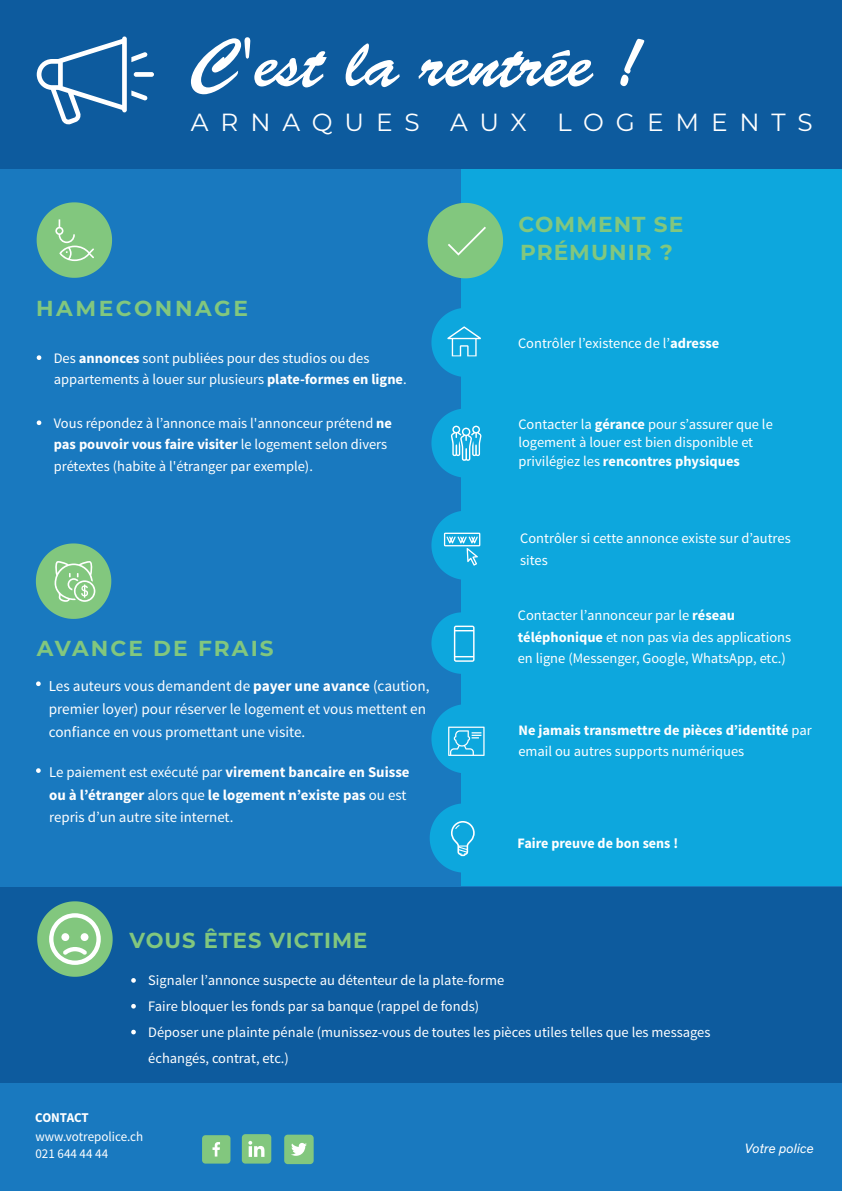
<style>
.page{position:relative;width:842px;height:1191px;background:#1979bf}
.page>*{position:absolute;margin:0;border:0;box-sizing:border-box;transform-origin:0 0}
.t1{font:67.6px "Brush Script Std";color:#fff}
.t2{font:24.8px "Montserrat";letter-spacing:.48em;color:#fff}
.t3{font:700 21.7px/27.3px "Montserrat";letter-spacing:.05em;color:#82c77e}
.t4{font:700 21.7px "Montserrat";letter-spacing:.095em;color:#82c77e}
.t5{font:700 21.7px "Montserrat";letter-spacing:.12em;color:#82c77e}
.t6{font:15.2px/22.8px "Source Sans Pro";color:#fff}
.t7{font:14.9px/22.3px "Source Sans Pro";color:#fff}
.t8{font:14.5px/21.7px "Source Sans Pro";color:#fff}
.t9{font:700 14.5px/21.7px "Source Sans Pro";color:#fff}
.t10{font:italic 13.8px "Theinhardt";letter-spacing:.01em;color:#fff}
.t11{font:13.4px/17.6px "Source Sans Pro";color:#fff}
.t12{font:700 13.4px "Source Sans Pro";letter-spacing:-.01em;color:#fff}
.s1{font-weight:700}
.s2{font-weight:400}
</style>
<div class="page">
<div style="left:461px;top:0;width:381px;height:885px;background:#0da7dd"></div>
<div style="left:0;top:0;width:842px;height:169px;background:#0d5b9e"></div>
<svg style="left:37px;top:355px;width:4px;height:5px"></svg>
<svg style="left:37px;top:420px;width:4px;height:5px"></svg>
<svg style="left:36px;top:681px;width:5px;height:5px"></svg>
<svg style="left:36px;top:768px;width:5px;height:5px"></svg>
<svg style="left:431px;top:308px;width:50px;height:69px"></svg>
<svg style="left:431px;top:409px;width:51px;height:69px"></svg>
<div style="left:0;top:887px;width:842px;height:195px;background:#0d5b9e"></div>
<svg style="left:131px;top:978px;width:5px;height:4px"></svg>
<svg style="left:131px;top:1004px;width:5px;height:4px"></svg>
<svg style="left:131px;top:1029px;width:5px;height:5px"></svg>
<svg style="left:431px;top:612px;width:44px;height:62px"></svg>
<svg style="left:431px;top:511px;width:50px;height:69px"></svg>
<svg style="left:431px;top:704px;width:54px;height:69px"></svg>
<svg style="left:37px;top:202px;width:75px;height:76px"></svg>
<svg style="left:36px;top:543px;width:75px;height:76px"></svg>
<svg style="left:37px;top:901px;width:76px;height:75px"></svg>
<svg style="left:430px;top:803px;width:45px;height:69px"></svg>
<div style="left:202px;top:1135px;width:28px;height:28px;background:#82c77e;border-radius:3px"></div>
<svg style="left:212px;top:1142px;width:8px;height:14px"></svg>
<div style="left:242px;top:1134px;width:29px;height:29px;background:#82c77e;border-radius:4px"></div>
<svg style="left:248px;top:1140px;width:16px;height:16px"></svg>
<div style="left:284px;top:1134px;width:30px;height:30px;background:#82c77e;border-radius:4px"></div>
<svg style="left:291px;top:1143px;width:16px;height:12px"></svg>
<svg style="left:37px;top:36px;width:117px;height:88px"></svg>
<svg style="left:428px;top:203px;width:75px;height:75px"></svg>
<h1 class="t1" style="left:192px;top:26px;width:452px">C'est la rentrée !</h1>
<h2 class="t2" style="left:191px;top:105px;width:623px">ARNAQUES AUX LOGEMENTS</h2>
<h3 class="t5" style="left:36px;top:292px;width:213px">HAMECONNAGE</h3>
<p class="t8" style="left:54px;top:347px;width:354px">Des <span class="s1">annonces</span> sont publiées pour des studios ou des appartements à louer sur plusieurs <span class="s1">plate-formes en ligne</span>.</p>
<p class="t8" style="left:54px;top:412px;width:340px">Vous répondez à l’annonce mais l'annonceur prétend <span class="s1">ne pas pouvoir vous faire visiter</span> le logement selon divers prétextes (habite à l'étranger par exemple).</p>
<h3 class="t4" style="left:37px;top:632px;width:238px">AVANCE DE FRAIS</h3>
<p class="t6" style="left:49px;top:675px;width:382px">Les auteurs vous demandent de <span class="s1">payer une avance</span> (caution, premier loyer) pour réserver le logement et vous mettent en confiance en vous promettant une visite.</p>
<p class="t7" style="left:49px;top:761px;width:362px">Le paiement est exécuté par <span class="s1">virement bancaire en Suisse ou à l’étranger</span> alors que <span class="s1">le logement n’existe pas</span> ou est repris d’un autre site internet.</p>
<h3 class="t3" style="left:130px;top:925px;width:239px">VOUS ÊTES VICTIME</h3>
<h3 class="t3" style="left:519px;top:210px;width:166px">COMMENT SE<br>PRÉMUNIR ?</h3>
<p class="t8" style="left:518px;top:333px;width:203px">Contrôler l’existence de l’<span class="s1">adresse</span></p>
<p class="t8" style="left:518px;top:415px;width:256px;line-height:18.6px">Contacter la <span class="s1">gérance</span> pour s’assurer que le logement à louer est bien disponible et privilégiez les <span class="s1">rencontres physiques</span></p>
<p class="t8" style="left:520px;top:527px;width:272px">Contrôler si cette annonce existe sur d’autres sites</p>
<p class="t8" style="left:518px;top:604px;width:275px">Contacter l’annonceur par le <span class="s1">réseau téléphonique</span> et non pas via des applications en ligne (Messenger, Google, WhatsApp, etc.)</p>
<p class="t9" style="left:518px;top:719px;width:295px">Ne jamais transmettre de pièces d’identité <span class="s2">par email ou autres supports numériques</span></p>
<p class="t9" style="left:518px;top:833px;width:162px">Faire preuve de bon sens !</p>
<p class="t12" style="left:35px;top:1108px;width:55px">CONTACT</p>
<p class="t8" style="left:148px;top:967px;width:564px;line-height:25.8px">Signaler l’annonce suspecte au détenteur de la plate-forme<br>Faire bloquer les fonds par sa banque (rappel de fonds)<br>Déposer une plainte pénale (munissez-vous de toutes les pièces utiles telles que les messages échangés, contrat, etc.)</p>
<p class="t11" style="left:35px;top:1127px;width:109px">www.votrepolice.ch<br>021 644 44 44</p>
<p class="t10" style="left:745px;top:1140px;width:71px">Votre police</p>
</div>
